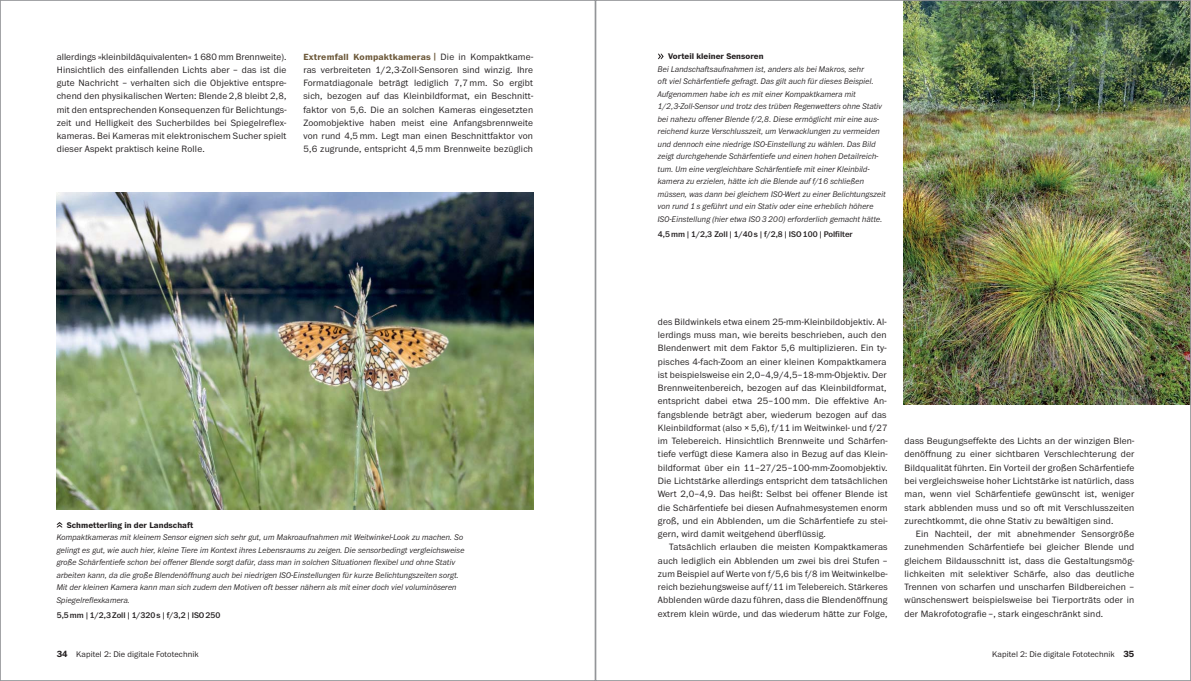
<style>
.page{position:relative;width:1191px;height:681px;background:#fff}
.page>*{position:absolute;margin:0;border:0;box-sizing:border-box;transform-origin:0 0}
.t1{font:300 9.5px/13.2px "Franklin ITC Pro";letter-spacing:.02em;color:#231f20;text-align:justify}
.t2{font:700 9.2px "Franklin ITC Pro";letter-spacing:.02em;color:#6c5839}
.t3{font:italic 300 8.5px/12.5px "Franklin ITC Pro";letter-spacing:.015em;color:#231f20}
.t4{font:500 8.5px "Franklin ITC Pro";color:#231f20}
.t5{font:300 8.5px "Franklin ITC Pro";letter-spacing:.01em;color:#231f20}
.t6{font:700 8.5px "Franklin ITC Pro";letter-spacing:.005em;color:#231f20}
.s1{font-weight:300;font-size:9.5px;color:#231f20}
.s2{font-weight:700;font-size:9.2px}
</style>
<div class="page">
<img style="left:0;top:0;width:595px;height:680px">
<img style="left:595px;top:0;width:596px;height:680px">
<p class="t1" style="left:57px;top:50px;width:231px">allerdings »kleinbildäquivalenten« 1 680 mm Brennweite).<br>Hinsichtlich des einfallenden Lichts aber – das ist die gute Nachricht – verhalten sich die Objektive entspre&shy;chend den physikalischen Werten: Blende 2,8 bleibt 2,8, mit den entsprechenden Konsequenzen für Belichtungs&shy;zeit und Helligkeit des Sucherbildes bei Spiegelreflex&shy;kameras. Bei Kameras mit elektronischem Sucher spielt dieser Aspekt praktisch keine Rolle.</p>
<p class="t2" style="left:303px;top:53px;width:231px">Extremfall Kompaktkameras | <span class="s1">Die in Kompaktkame-</span></p>
<p class="t1" style="left:303px;top:64px;width:231px">ras verbreiteten 1/2,3-Zoll-Sensoren sind winzig. Ihre Formatdiagonale beträgt lediglich 7,7 mm. So ergibt sich, bezogen auf das Kleinbildformat, ein Beschnitt&shy;faktor von 5,6. Die an solchen Kameras eingesetzten Zoomobjektive haben meist eine Anfangsbrennweite von rund 4,5 mm. Legt man einen Beschnittfaktor von 5,6 zugrunde, entspricht 4,5 mm Brennweite bezüglich</p>
<p class="t6" style="left:668px;top:53px;width:97px">Vorteil kleiner Sensoren</p>
<p class="t3" style="left:658px;top:63px;width:229px">Bei Landschaftsaufnahmen ist, anders als bei Makros, sehr<br>oft viel Schärfentiefe gefragt. Das gilt auch für dieses Beispiel.<br>Aufgenommen habe ich es mit einer Kompaktkamera mit 1/2,3-Zoll-Sensor und trotz des trüben Regenwetters ohne Stativ bei nahezu offener Blende f/2,8. Diese ermöglicht mir eine aus&shy;reichend kurze Verschlusszeit, um Verwacklungen zu vermeiden und dennoch eine niedrige ISO-Einstellung zu wählen. Das Bild zeigt durchgehende Schärfentiefe und einen hohen Detailreich&shy;tum. Um eine vergleichbare Schärfentiefe mit einer Kleinbild&shy;kamera zu erzielen, hätte ich die Blende auf f/16 schließen müssen, was dann bei gleichem ISO-Wert zu einer Belichtungszeit von rund 1 s geführt und ein Stativ oder eine erheblich höhere ISO-Einstellung (hier etwa ISO 3 200) erforderlich gemacht hätte.</p>
<p class="t4" style="left:658px;top:231px;width:196px">4,5 mm | 1/2,3 Zoll | 1/40 s | f/2,8 | ISO 100 | Polfilter</p>
<p class="t6" style="left:67px;top:521px;width:128px">Schmetterling in der Landschaft</p>
<p class="t3" style="left:57px;top:531px;width:409px">Kompaktkameras mit kleinem Sensor eignen sich sehr gut, um Makroaufnahmen mit Weitwinkel-Look zu machen. So gelingt es gut, wie auch hier, kleine Tiere im Kontext ihres Lebensraums zu zeigen. Die sensorbedingt vergleichsweise große Schärfentiefe schon bei offener Blende sorgt dafür, dass man in solchen Situationen flexibel und ohne Stativ arbeiten kann, da die große Blendenöffnung auch bei niedrigen ISO-Einstellungen für kurze Belichtungszeiten sorgt.<br>Mit der kleinen Kamera kann man sich zudem den Motiven oft besser nähern als mit einer doch viel voluminöseren Spiegelreflexkamera.</p>
<p class="t4" style="left:57px;top:611px;width:165px">5,5 mm | 1/2,3 Zoll | 1/320 s | f/3,2 | ISO 250</p>
<p class="t1" style="left:658px;top:315px;width:231px">des Bildwinkels etwa einem 25-mm-Kleinbildobjektiv. Al&shy;lerdings muss man, wie bereits beschrieben, auch den Blendenwert mit dem Faktor 5,6 multiplizieren. Ein ty&shy;pisches 4-fach-Zoom an einer kleinen Kompaktkamera ist beispielsweise ein 2,0–4,9/4,5–18-mm-Objektiv. Der Brennweitenbereich, bezogen auf das Kleinbildformat, entspricht dabei etwa 25–100 mm. Die effektive An&shy;fangsblende beträgt aber, wiederum bezogen auf das Kleinbildformat (also × 5,6), f/11 im Weitwinkel- und f/27 im Telebereich. Hinsichtlich Brennweite und Schärfen&shy;tiefe verfügt diese Kamera also in Bezug auf das Klein&shy;bildformat über ein 11–27/25–100-mm-Zoomobjektiv.<br>Die Lichtstärke allerdings entspricht dem tatsächlichen Wert 2,0–4,9. Das heißt: Selbst bei offener Blende ist die Schärfentiefe bei diesen Aufnahmesystemen enorm groß, und ein Abblenden, um die Schärfentiefe zu stei&shy;gern, wird damit weitgehend überflüssig.</p>
<p class="t1" style="left:658px;top:541px;width:231px;text-indent:11px">Tatsächlich erlauben die meisten Kompaktkameras auch lediglich ein Abblenden um zwei bis drei Stufen – zum Beispiel auf Werte von f/5,6 bis f/8 im Weitwinkelbe&shy;reich beziehungsweise auf f/11 im Telebereich. Stärkeres Abblenden würde dazu führen, dass die Blendenöffnung extrem klein würde, und das wiederum hätte zur Folge,</p>
<p class="t1" style="left:904px;top:435px;width:231px">dass Beugungseffekte des Lichts an der winzigen Blen&shy;denöffnung zu einer sichtbaren Verschlechterung der Bildqualität führten. Ein Vorteil der großen Schärfentiefe bei vergleichsweise hoher Lichtstärke ist natürlich, dass man, wenn viel Schärfentiefe gewünscht ist, weniger stark abblenden muss und so oft mit Verschlusszeiten zurechtkommt, die ohne Stativ zu bewältigen sind.</p>
<p class="t1" style="left:904px;top:527px;width:231px;text-indent:11px">Ein Nachteil, der mit abnehmender Sensorgröße zunehmenden Schärfentiefe bei gleicher Blende und gleichem Bildausschnitt ist, dass die Gestaltungsmög&shy;lichkeiten mit selektiver Schärfe, also das deutliche Trennen von scharfen und unscharfen Bildbereichen – wünschenswert beispielsweise bei Tierporträts oder in der Makrofotografie –, stark eingeschränkt sind.</p>
<p class="t5" style="left:57px;top:650px;width:143px"><span class="s2">34</span> Kapitel 2: Die digitale Fototechnik</p>
<p class="t5" style="left:992px;top:650px;width:143px">Kapitel 2: Die digitale Fototechnik <span class="s2">35</span></p>
</div>
